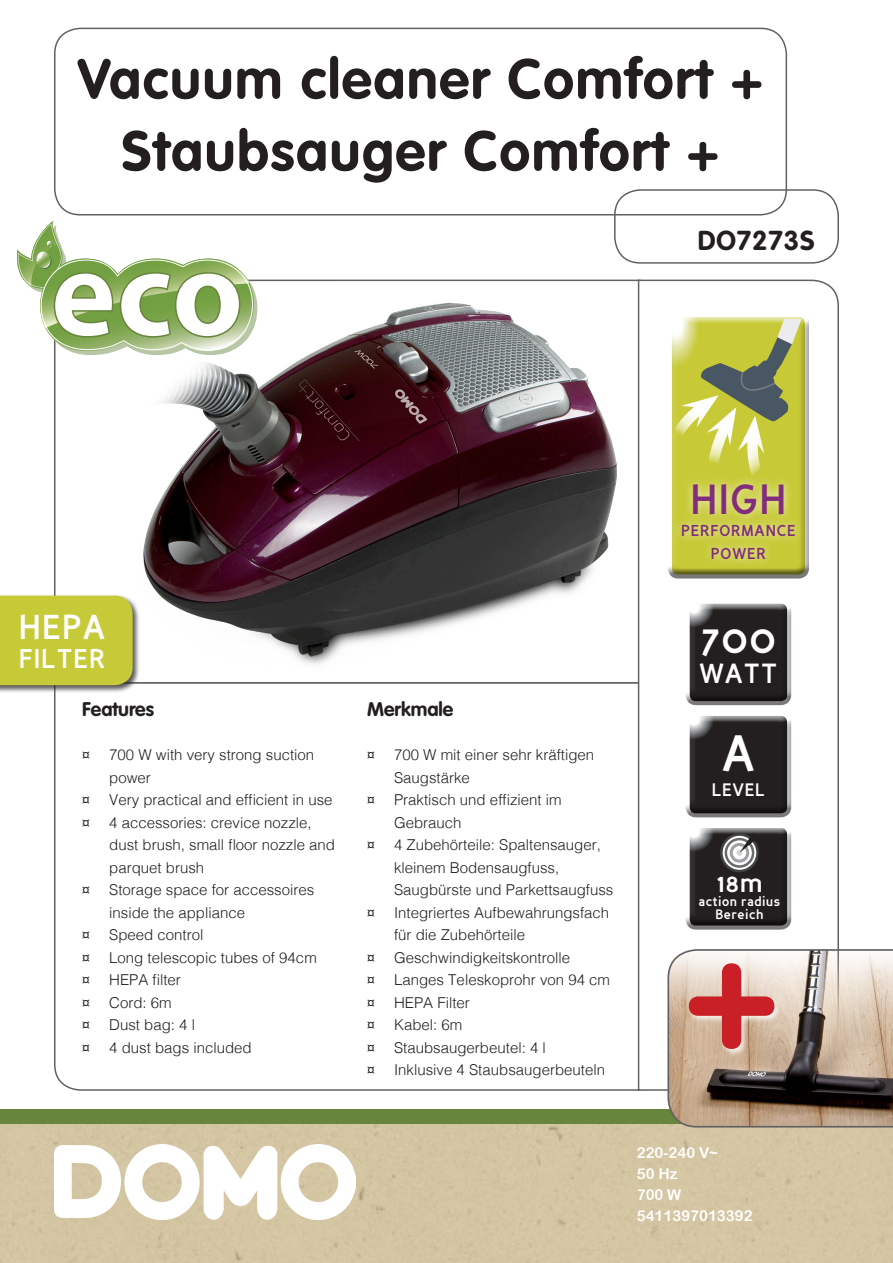
<style>
.page{position:relative;width:893px;height:1263px;background:#fff}
.page>*{position:absolute;margin:0;border:0;box-sizing:border-box;transform-origin:0 0}
.t1{font:700 161.55px "VAG Rounded";color:#c82026}
.t2{font:700 55.5px "VAG Rounded";letter-spacing:.03em;color:#231f20}
.Product_leeg{font:700 51px "Perspective Sans";color:#fff;scale:.9 1}
.Product_leeg-2{font:700 42px "Perspective Sans";color:#812d7b;scale:.9 1}
.Product_leeg-3{font:700 42px "Perspective Sans";color:#fff;scale:.9 1}
.Product_leeg-4{font:700 34.5px "Perspective Sans";color:#fff;scale:.9 1}
.Product_leeg-5{font:700 27.75px "Perspective Sans";color:#fff;scale:.9 1}
.Product_leeg-6{font:700 27px "Perspective Sans";letter-spacing:.04em;color:#fff;scale:.9 1}
.t3{font:700 27px "VAG Rounded";letter-spacing:.03em;color:#231f20}
.t4{font:700 19.5px "VAG Rounded";color:#231f20}
.Product_leeg-7{font:700 18px "Perspective Sans";letter-spacing:.04em;color:#fff;scale:.9 1}
.Product_leeg-8{font:700 15.75px/22.5px "Perspective Sans";letter-spacing:.055em;color:#812d7b;text-align:center;scale:.9 1}
.t5{font:300 15px/22.5px "Helvetica";color:#231f20}
.Normaal{font:15px "Arial Rounded MT Bold";color:#fff}
.t6{font:15px "Myriad Pro";color:#231f20}
.Product_leeg-9{font:700 13.5px "Perspective Sans";letter-spacing:.04em;color:#fff;scale:.9 1}
</style>
<div class="page">
<div style="left:0;top:1123px;width:893px;height:140px;background:#d4c5a3"></div>
<div style="left:0;top:1109px;width:893px;height:14px;background:#67853b"></div>
<img style="left:54px;top:1144px;width:302px;height:76px">
<div style="left:54px;top:28px;width:733px;height:187px;border:2px solid #616164;border-radius:26px"></div>
<div style="left:614px;top:189px;width:225px;height:75px;border:2px solid #616164;border-radius:26px"></div>
<svg style="left:54px;top:696px;width:583px;height:395px"></svg>
<svg style="left:637px;top:279px;width:202px;height:812px"></svg>
<svg style="left:685px;top:599px;width:108px;height:7px"></svg>
<div style="left:685px;top:606px;width:108px;height:100px;background:#231f20;opacity:.6"></div>
<svg style="left:685px;top:712px;width:108px;height:6px"></svg>
<div style="left:685px;top:718px;width:108px;height:100px;background:#231f20;opacity:.6"></div>
<svg style="left:685px;top:824px;width:108px;height:6px"></svg>
<div style="left:685px;top:830px;width:108px;height:100px;background:#231f20;opacity:.6"></div>
<svg style="left:721px;top:834px;width:36px;height:37px"></svg>
<div style="left:720px;top:833px;width:39px;height:39px;border:3px solid #414243;border-radius:50%"></div>
<svg style="left:726px;top:839px;width:27px;height:27px"></svg>
<div style="left:725px;top:838px;width:29px;height:30px;border:3px solid #6b6b6e;border-radius:50%"></div>
<div style="left:730px;top:843px;width:19px;height:20px;border:5px solid #a19fa4;border-radius:50%"></div>
<div style="left:731px;top:845px;width:16px;height:16px;background:#fff;border-radius:50%"></div>
<div style="left:730px;top:843px;width:19px;height:19px;border:3px solid #a19fa4;border-radius:50%"></div>
<svg style="left:736px;top:833px;width:23px;height:23px"></svg>
<img style="left:0;top:254px;width:680px;height:442px">
<svg style="left:668px;top:313px;width:143px;height:6px"></svg>
<div style="left:668px;top:319px;width:143px;height:261px;background:#231f20;opacity:.6"></div>
<div style="left:673px;top:475px;width:131px;height:93px;background:#fff;opacity:.75"></div>
<svg style="left:669px;top:319px;width:132px;height:162px;background:#bbbf5a"></svg>
<svg style="left:667px;top:949px;width:226px;height:178px;background:#a59587"></svg>
<div style="left:687px;top:962px;width:95px;height:95px;background:#fff;opacity:.75"></div>
<svg style="left:13px;top:221px;width:244px;height:134px"></svg>
<p class="t2" style="left:78px;top:46px;width:687px">Vacuum cleaner Comfort +</p>
<p class="t2" style="left:122px;top:118px;width:599px">Staubsauger Comfort +</p>
<p class="t3" style="left:698px;top:224px;width:118px">DO7273S</p>
<p class="Product_leeg-4" style="left:19px;top:607px;width:97px">HEPA</p>
<p class="Product_leeg-6" style="left:19px;top:642px;width:98px">FILTER</p>
<p class="t4" style="left:82px;top:698px;width:73px">Features</p>
<p class="t6" style="left:82px;top:746px;width:9px">¤</p>
<p class="t5" style="left:109px;top:743px;width:207px">700 W with very strong suction power</p>
<p class="t6" style="left:82px;top:791px;width:9px">¤</p>
<p class="t5" style="left:109px;top:788px;width:225px">Very practical and efficient in use</p>
<p class="t6" style="left:82px;top:813px;width:9px">¤</p>
<p class="t5" style="left:109px;top:810px;width:227px">4 accessories: crevice nozzle, dust brush, small floor nozzle and parquet brush</p>
<p class="t6" style="left:82px;top:881px;width:9px">¤</p>
<p class="t5" style="left:109px;top:878px;width:207px">Storage space for accessoires inside the appliance</p>
<p class="t6" style="left:82px;top:926px;width:9px">¤</p>
<p class="t5" style="left:109px;top:923px;width:96px">Speed control</p>
<p class="t6" style="left:82px;top:948px;width:9px">¤</p>
<p class="t5" style="left:109px;top:945px;width:209px">Long telescopic tubes of 94cm</p>
<p class="t6" style="left:82px;top:971px;width:9px">¤</p>
<p class="t5" style="left:109px;top:968px;width:73px">HEPA filter</p>
<p class="t6" style="left:82px;top:993px;width:9px">¤</p>
<p class="t5" style="left:109px;top:990px;width:64px">Cord: 6m</p>
<p class="t6" style="left:82px;top:1016px;width:9px">¤</p>
<p class="t5" style="left:109px;top:1013px;width:87px">Dust bag: 4 l</p>
<p class="t6" style="left:82px;top:1038px;width:9px">¤</p>
<p class="t5" style="left:109px;top:1035px;width:144px">4 dust bags included</p>
<p class="Product_leeg-2" style="left:691px;top:474px;width:108px">HIGH</p>
<p class="Product_leeg-8" style="left:681px;top:520px;width:129px">PERFORMANCE<br>POWER</p>
<p class="t4" style="left:367px;top:698px;width:88px">Merkmale</p>
<p class="t6" style="left:367px;top:746px;width:9px">¤</p>
<p class="t5" style="left:394px;top:743px;width:202px">700 W mit einer sehr kräftigen<br>Saugstärke</p>
<p class="t6" style="left:367px;top:791px;width:9px">¤</p>
<p class="t5" style="left:394px;top:788px;width:169px">Praktisch und effizient im<br>Gebrauch</p>
<p class="t6" style="left:367px;top:836px;width:9px">¤</p>
<p class="t5" style="left:394px;top:833px;width:221px">4 Zubehörteile: Spaltensauger, kleinem Bodensaugfuss,<br>Saugbürste und Parkettsaugfuss</p>
<p class="t6" style="left:367px;top:903px;width:9px">¤</p>
<p class="t5" style="left:394px;top:900px;width:217px">Integriertes Aufbewahrungsfach für die Zubehörteile</p>
<p class="t6" style="left:367px;top:948px;width:9px">¤</p>
<p class="t5" style="left:394px;top:945px;width:177px">Geschwindigkeitskontrolle</p>
<p class="t6" style="left:367px;top:971px;width:9px">¤</p>
<p class="t5" style="left:394px;top:968px;width:217px">Langes Teleskoprohr von 94 cm</p>
<p class="t6" style="left:367px;top:993px;width:9px">¤</p>
<p class="t5" style="left:394px;top:990px;width:77px">HEPA Filter</p>
<p class="t6" style="left:367px;top:1016px;width:9px">¤</p>
<p class="t5" style="left:394px;top:1013px;width:70px">Kabel: 6m</p>
<p class="t6" style="left:367px;top:1038px;width:9px">¤</p>
<p class="t5" style="left:394px;top:1035px;width:153px">Staubsaugerbeutel: 4 l</p>
<p class="t6" style="left:367px;top:1061px;width:9px">¤</p>
<p class="t5" style="left:394px;top:1058px;width:212px">Inklusive 4 Staubsaugerbeuteln</p>
<p class="Product_leeg-3" style="left:701px;top:614px;width:85px">700</p>
<p class="Product_leeg-5" style="left:700px;top:657px;width:88px">WATT</p>
<p class="Product_leeg" style="left:722px;top:723px;width:38px">A</p>
<p class="Product_leeg-7" style="left:712px;top:779px;width:60px">LEVEL</p>
<p class="Product_leeg-6" style="left:716px;top:867px;width:53px">18m</p>
<p class="Product_leeg-9" style="left:699px;top:893px;width:92px">action radius</p>
<p class="Product_leeg-9" style="left:716px;top:907px;width:55px">Bereich</p>
<p class="t1" style="left:683px;top:895px;width:98px">+</p>
<p class="Normaal" style="left:637px;top:1143px;width:83px">220-240 V~</p>
<p class="Normaal" style="left:637px;top:1164px;width:42px">50 Hz</p>
<p class="Normaal" style="left:637px;top:1185px;width:46px">700 W</p>
<p class="Normaal" style="left:637px;top:1206px;width:117px">5411397013392</p>
</div>
